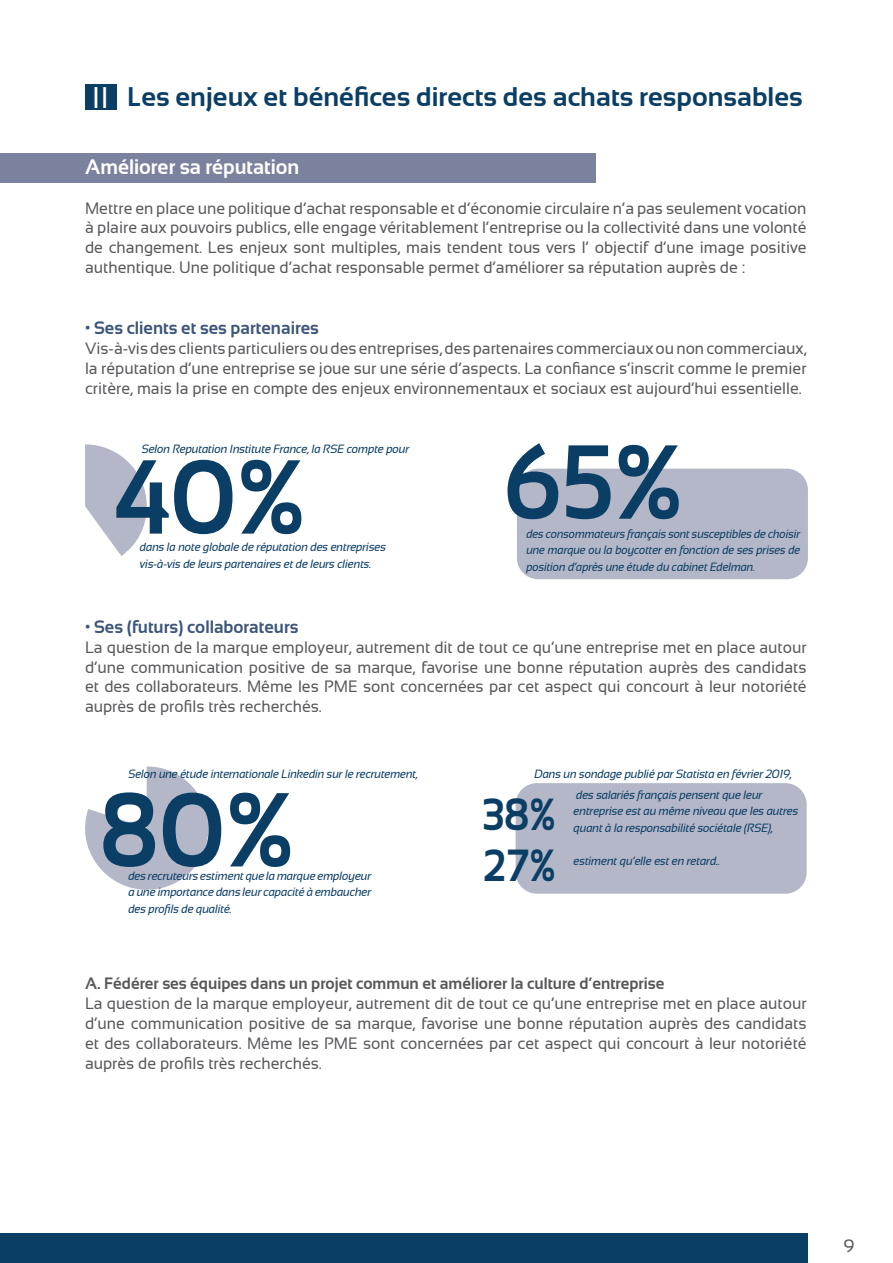
<style>
.page{position:relative;width:893px;height:1263px;background:#fff}
.page>*{position:absolute;margin:0;border:0;box-sizing:border-box;transform-origin:0 0}
.t1{font:700 105px "Sansation";color:#0b3e65;scale:.9 1}
.t2{font:700 45px/51.2px "Sansation";color:#0b3e65;scale:.9 1}
.t3{font:30px "Sansation";color:#fff}
.t4{font:700 27px "Sansation";color:#0b3e65}
.t5{font:700 21px "Sansation";color:#fff;scale:.96 1}
.t6{font:700 18px "Sansation";color:#3d5679;scale:.96 1}
.t7{font:18px "Sansation";color:#57585a}
.t8{font:16.5px/19.8px "Sansation";color:#57585a;text-align:justify;scale:.96 1}
.t9{font:700 16.5px "Sansation";color:#57585a;scale:.96 1}
.t10{font:italic 12px/16.5px "Sansation";letter-spacing:-.02em;color:#0b3e65;scale:.96 1}
.t11{font:italic 12px/16.5px "Sansation";letter-spacing:-.02em;color:#0b3e65;text-align:justify;scale:.94 1}
.t12{font:italic 12px "Sansation";letter-spacing:-.02em;color:#0b3e65;scale:.95 1}
</style>
<div class="page">
<svg style="left:85px;top:444px;width:62px;height:112px"></svg>
<div style="left:517px;top:469px;width:291px;height:110px;background:#b3b7c7;border-radius:21px"></div>
<div style="left:516px;top:783px;width:291px;height:111px;background:#b3b7c7;border-radius:21px"></div>
<svg style="left:85px;top:766px;width:124px;height:124px"></svg>
<div style="left:0;top:153px;width:595px;height:30px;background:#7b829d"></div>
<div style="left:0;top:1234px;width:808px;height:29px;background:#0b3e65"></div>
<div style="left:85px;top:84px;width:31px;height:26px;background:#0b3e65"></div>
<h3 class="t3" style="left:92px;top:81px;width:19px">II</h3>
<h3 class="t4" style="left:127px;top:81px;width:677px">Les enjeux et bénéfices directs des achats responsables</h3>
<p class="t5" style="left:85px;top:155px;width:225px">Améliorer sa réputation</p>
<p class="t8" style="left:85px;top:198px;width:753px">Mettre en place une politique d’achat responsable et d’économie circulaire n’a pas seulement vocation à plaire aux pouvoirs publics, elle engage véritablement l’entreprise ou la collectivité dans une volonté de changement. Les enjeux sont multiples, mais tendent tous vers l’ objectif d’une image positive authentique. Une politique d’achat responsable permet d’améliorer sa réputation auprès de :</p>
<p class="t6" style="left:85px;top:318px;width:245px">• Ses clients et ses partenaires</p>
<p class="t8" style="left:85px;top:338px;width:753px">Vis-à-vis des clients particuliers ou des entreprises, des partenaires commerciaux ou non commerciaux, la réputation d’une entreprise se joue sur une série d’aspects. La confiance s’inscrit comme le premier critère, mais la prise en compte des enjeux environnementaux et sociaux est aujourd’hui essentielle.</p>
<p class="t10" style="left:142px;top:440px;width:280px">Selon Reputation Institute France, la RSE compte pour</p>
<h1 class="t1" style="left:114px;top:439px;width:215px">40%</h1>
<p class="t10" style="left:140px;top:539px;width:258px">dans la note globale de réputation des entreprises vis-à-vis de leurs partenaires et de leurs clients.</p>
<h1 class="t1" style="left:503px;top:424px;width:202px">65%</h1>
<p class="t11" style="left:526px;top:525px;width:293px">des consommateurs français sont susceptibles de choisir une marque ou la boycotter en fonction de ses prises de position d’après une étude du cabinet Edelman.</p>
<p class="t6" style="left:85px;top:617px;width:224px">• Ses (futurs) collaborateurs</p>
<p class="t8" style="left:85px;top:637px;width:753px">La question de la marque employeur, autrement dit de tout ce qu’une entreprise met en place autour d’une communication positive de sa marque, favorise une bonne réputation auprès des candidats et des collaborateurs. Même les PME sont concernées par cet aspect qui concourt à leur notoriété auprès de profils très recherchés.</p>
<p class="t12" style="left:128px;top:768px;width:306px">Selon une étude internationale Linkedin sur le recrutement,</p>
<h1 class="t1" style="left:100px;top:771px;width:218px">80%</h1>
<p class="t10" style="left:128px;top:867px;width:255px;text-align:justify">des recruteurs estiment que la marque employeur a une importance dans leur capacité à embaucher des profils de qualité.</p>
<p class="t10" style="left:534px;top:766px;width:270px">Dans un sondage publié par Statista en février 2019,</p>
<h2 class="t2" style="left:482px;top:789px;width:83px">38%<br>27%</h2>
<p class="t10" style="left:574px;top:786px;width:236px">des salariés français pensent que leur entreprise est au même niveau que les autres quant à la responsabilité sociétale (RSE),</p>
<p class="t10" style="left:574px;top:852px;width:154px">estiment qu’elle est en retard..</p>
<p class="t9" style="left:85px;top:974px;width:605px">A. Fédérer ses équipes dans un projet commun et améliorer la culture d’entreprise</p>
<p class="t8" style="left:85px;top:993px;width:753px">La question de la marque employeur, autrement dit de tout ce qu’une entreprise met en place autour d’une communication positive de sa marque, favorise une bonne réputation auprès des candidats et des collaborateurs. Même les PME sont concernées par cet aspect qui concourt à leur notoriété auprès de profils très recherchés.</p>
<p class="t7" style="left:844px;top:1236px;width:13px">9</p>
</div>
